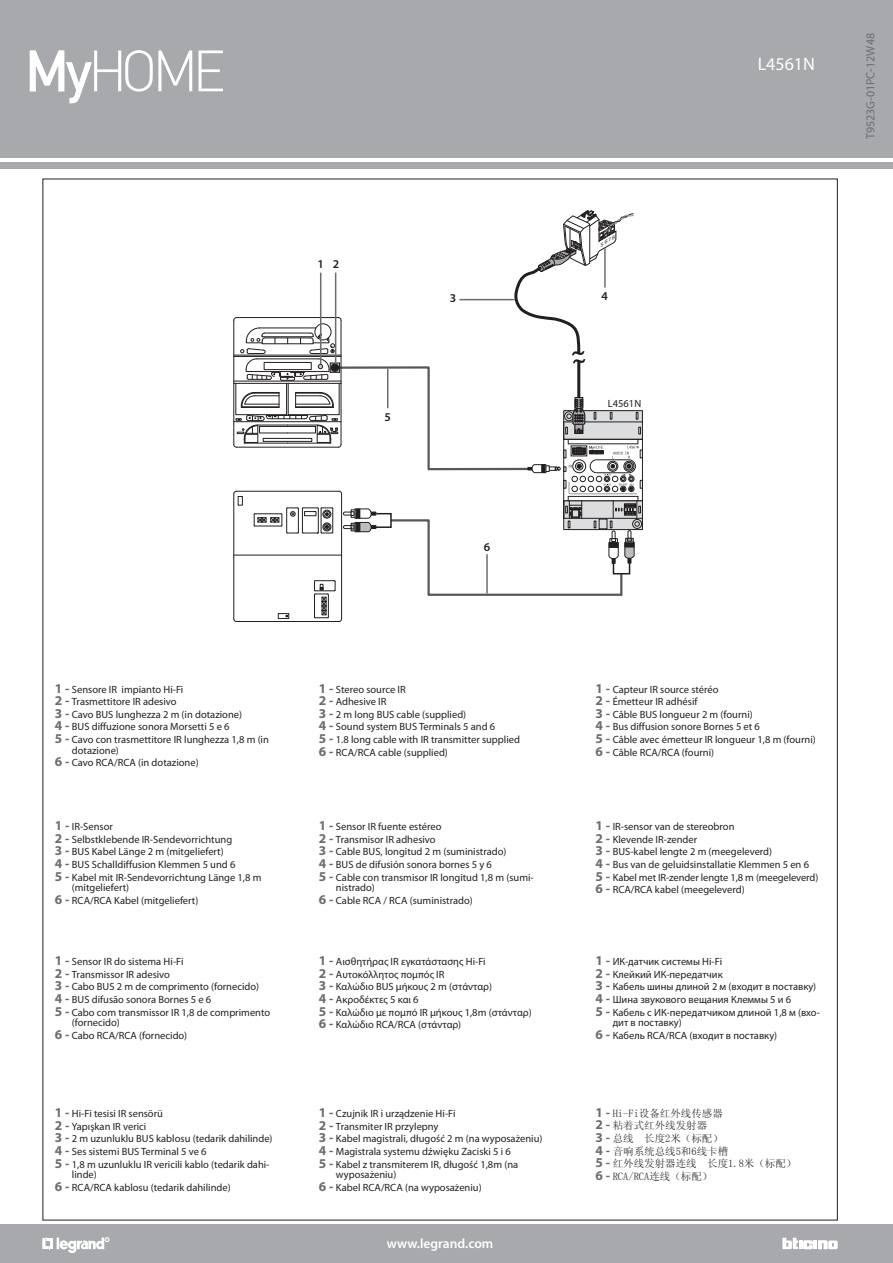
<style>
.page{position:relative;width:893px;height:1263px;background:#fff}
.page>*{position:absolute;margin:0;border:0;box-sizing:border-box;transform-origin:0 0}
.t1{font:18px "Myriad Pro";color:#fff}
.t2{font:600 13.5px "Myriad Pro";color:#fff}
.t3{font:12px "Myriad Pro";color:#6c6d70}
.t4{font:600 12px "Myriad Pro";color:#231f20}
.t5{font:10.5px/12.6px "Myriad Pro";color:#231f20}
.t6{font:10.5px/12.6px "Sim Sun";color:#231f20}
.t7{font:italic 4.2px "Helvetica";color:#231f20;scale:1.38 1}
.s1{font-weight:700;font-size:13.5px;color:#6c6d70}
.s2{font-family:"Myriad Pro";font-weight:700;font-size:13.5px;color:#6c6d70}
</style>
<div class="page">
<div style="left:0;top:0;width:893px;height:158px;background:#a8a9ad"></div>
<div style="left:0;top:162px;width:893px;height:6px;background:#a8a9ad"></div>
<svg style="left:30px;top:50px;width:162px;height:53px"></svg>
<svg style="left:198px;top:50px;width:25px;height:41px"></svg>
<div style="left:0;top:1225px;width:893px;height:38px;background:#a8a9ad"></div>
<svg style="left:782px;top:1238px;width:56px;height:11px"></svg>
<svg style="left:43px;top:1237px;width:66px;height:16px"></svg>
<svg style="left:233px;top:210px;width:410px;height:412px"></svg>
<div style="left:375px;top:513px;width:17px;height:15px;border:2px solid #231f20"></div>
<hr style="left:335px;top:273px;width:1px;height:91px;background:#6c6d70">
<hr style="left:320px;top:273px;width:1px;height:91px;background:#6c6d70">
<hr style="left:604px;top:248px;width:2px;height:40px;background:#6c6d70">
<hr style="left:459px;top:299px;width:55px;height:1px;background:#6c6d70">
<hr style="left:387px;top:369px;width:1px;height:39px;background:#6c6d70">
<hr style="left:486px;top:554px;width:2px;height:39px;background:#6c6d70">
<p class="t4" style="left:317px;top:257px;width:23px">1 2</p>
<p class="t4" style="left:384px;top:409px;width:8px">5</p>
<p class="t7" style="left:599px;top:243px;width:13px;rotate:-30deg">5 6 78</p>
<p class="t4" style="left:450px;top:291px;width:8px">3</p>
<p class="t4" style="left:602px;top:289px;width:8px">4</p>
<p class="t4" style="left:484px;top:539px;width:8px">6</p>
<p class="t5" style="left:608px;top:397px;width:35px">L4561N</p>
<h1 class="t1" style="left:758px;top:53px;width:59px">L4561N</h1>
<p class="t3" style="left:863px;top:139px;width:108px;rotate:-90deg">T9523G-01PC-12W48</p>
<p class="t5" style="left:55px;top:682px;width:216px"><span class="s1">1 -</span> Sensore IR impianto Hi-Fi<br><span class="s1">2 -</span> Trasmettitore IR adesivo<br><span class="s1">3 -</span> Cavo BUS lunghezza 2 m (in dotazione)<br><span class="s1">4 -</span> BUS diffuzione sonora Morsetti 5 e 6<br><span class="s1">5 -</span> Cavo con trasmettitore IR lunghezza 1,8 m (in</p>
<p class="t5" style="left:55px;top:743px;width:145px;text-indent:17px">dotazione)<br><span class="s1">6 -</span> Cavo RCA/RCA (in dotazione)</p>
<p class="t5" style="left:55px;top:820px;width:208px"><span class="s1">1 -</span> IR-Sensor<br><span class="s1">2 -</span> Selbstklebende IR-Sendevorrichtung<br><span class="s1">3 -</span> BUS Kabel Länge 2 m (mitgeliefert)<br><span class="s1">4 -</span> BUS Schalldiffusion Klemmen 5 und 6<br><span class="s1">5 -</span> Kabel mit IR-Sendevorrichtung Länge 1,8 m</p>
<p class="t5" style="left:55px;top:881px;width:145px;text-indent:17px">(mitgeliefert)<br><span class="s1">6 -</span> RCA/RCA Kabel (mitgeliefert)</p>
<p class="t5" style="left:55px;top:955px;width:217px"><span class="s1">1 -</span> Sensor IR do sistema Hi-Fi<br><span class="s1">2 -</span> Transmissor IR adesivo<br><span class="s1">3 -</span> Cabo BUS 2 m de comprimento (fornecido)<br><span class="s1">4 -</span> BUS difusão sonora Bornes 5 e 6<br><span class="s1">5 -</span> Cabo com transmissor IR 1,8 de comprimento</p>
<p class="t5" style="left:55px;top:1016px;width:134px;text-indent:17px">(fornecido)<br><span class="s1">6 -</span> Cabo RCA/RCA (fornecido)</p>
<p class="t5" style="left:55px;top:1107px;width:219px"><span class="s1">1 -</span> Hi-Fi tesisi IR sensörü<br><span class="s1">2 -</span> Yapışkan IR verici<br><span class="s1">3 -</span> 2 m uzunluklu BUS kablosu (tedarik dahilinde)<br><span class="s1">4 -</span> Ses sistemi BUS Terminal 5 ve 6<br><span class="s1">5 -</span> 1,8 m uzunluklu IR vericili kablo (tedarik dahi-</p>
<p class="t5" style="left:55px;top:1168px;width:177px;text-indent:17px">linde)<br><span class="s1">6 -</span> RCA/RCA kablosu (tedarik dahilinde)</p>
<p class="t5" style="left:319px;top:682px;width:203px"><span class="s1">1 -</span> Stereo source IR<br><span class="s1">2 -</span> Adhesive IR<br><span class="s1">3 -</span> 2 m long BUS cable (supplied)<br><span class="s1">4 -</span> Sound system BUS Terminals 5 and 6<br><span class="s1">5 -</span> 1.8 long cable with IR transmitter supplied<br><span class="s1">6 -</span> RCA/RCA cable (supplied)</p>
<p class="t5" style="left:596px;top:682px;width:222px"><span class="s1">1 -</span> Capteur IR source stéréo<br><span class="s1">2 -</span> Émetteur IR adhésif<br><span class="s1">3 -</span> Câble BUS longueur 2 m (fourni)<br><span class="s1">4 -</span> Bus diffusion sonore Bornes 5 et 6<br><span class="s1">5 -</span> Câble avec émetteur IR longueur 1,8 m (fourni)<br><span class="s1">6 -</span> Câble RCA/RCA (fourni)</p>
<p class="t5" style="left:319px;top:820px;width:216px"><span class="s1">1 -</span> Sensor IR fuente estéreo<br><span class="s1">2 -</span> Transmisor IR adhesivo<br><span class="s1">3 -</span> Cable BUS, longitud 2 m (suministrado)<br><span class="s1">4 -</span> BUS de difusión sonora bornes 5 y 6<br><span class="s1">5 -</span> Cable con transmisor IR longitud 1,8 m (sumi-</p>
<p class="t5" style="left:319px;top:881px;width:155px;text-indent:17px">nistrado)<br><span class="s1">6 -</span> Cable RCA / RCA (suministrado)</p>
<p class="t5" style="left:596px;top:820px;width:224px"><span class="s1">1 -</span> IR-sensor van de stereobron<br><span class="s1">2 -</span> Klevende IR-zender<br><span class="s1">3 -</span> BUS-kabel lengte 2 m (meegeleverd)<br><span class="s1">4 -</span> Bus van de geluidsinstallatie Klemmen 5 en 6<br><span class="s1">5 -</span> Kabel met IR-zender lengte 1,8 m (meegeleverd)<br><span class="s1">6 -</span> RCA/RCA kabel (meegeleverd)</p>
<p class="t5" style="left:319px;top:955px;width:214px"><span class="s1">1 -</span> Αισθητήρας IR εγκατάστασης Hi-Fi<br><span class="s1">2 -</span> Αυτοκόλλητος πομπός IR<br><span class="s1">3 -</span> Καλώδιο BUS μήκους 2 m (στάνταρ)<br><span class="s1">4 -</span> Ακροδέκτες 5 και 6<br><span class="s1">5 -</span> Καλώδιο με πομπό IR μήκους 1,8m (στάνταρ)<br><span class="s1">6 -</span> Καλώδιο RCA/RCA (στάνταρ)</p>
<p class="t5" style="left:596px;top:955px;width:226px"><span class="s1">1 -</span> ИК-датчик системы Hi-Fi<br><span class="s1">2 -</span> Клейкий ИК-передатчик<br><span class="s1">3 -</span> Кабель шины длиной 2 м (входит в поставку)<br><span class="s1">4 -</span> Шина звукового вещания Клеммы 5 и 6<br><span class="s1">5 -</span> Кабель с ИК-передатчиком длиной 1,8 м (вхо-</p>
<p class="t5" style="left:596px;top:1016px;width:183px;text-indent:17px">дит в поставку)<br><span class="s1">6 -</span> Кабель RCA/RCA (входит в поставку)</p>
<p class="t5" style="left:319px;top:1107px;width:225px"><span class="s1">1 -</span> Czujnik IR i urządzenie Hi-Fi<br><span class="s1">2 -</span> Transmiter IR przylepny<br><span class="s1">3 -</span> Kabel magistrali, długość 2 m (na wyposażeniu)<br><span class="s1">4 -</span> Magistrala systemu dźwięku Zaciski 5 i 6<br><span class="s1">5 -</span> Kabel z transmiterem IR, długość 1,8m (na</p>
<p class="t5" style="left:319px;top:1168px;width:164px;text-indent:17px">wyposażeniu)<br><span class="s1">6 -</span> Kabel RCA/RCA (na wyposażeniu)</p>
<p class="t2" style="left:387px;top:1235px;width:108px">www.legrand.com</p>
<p class="t6" style="left:596px;top:1107px;width:202px"><span class="s2">1 -</span> Hi-Fi设备红外线传感器<br><span class="s2">2 -</span> 粘着式红外线发射器<br><span class="s2">3 -</span> 总线 长度2米（标配）<br><span class="s2">4 -</span> 音响系统总线5和6线卡槽<br><span class="s2">5 -</span> 红外线发射器连线 长度1.8米（标配）<br><span class="s2">6 -</span> RCA/RCA连线（标配）</p>
</div>
